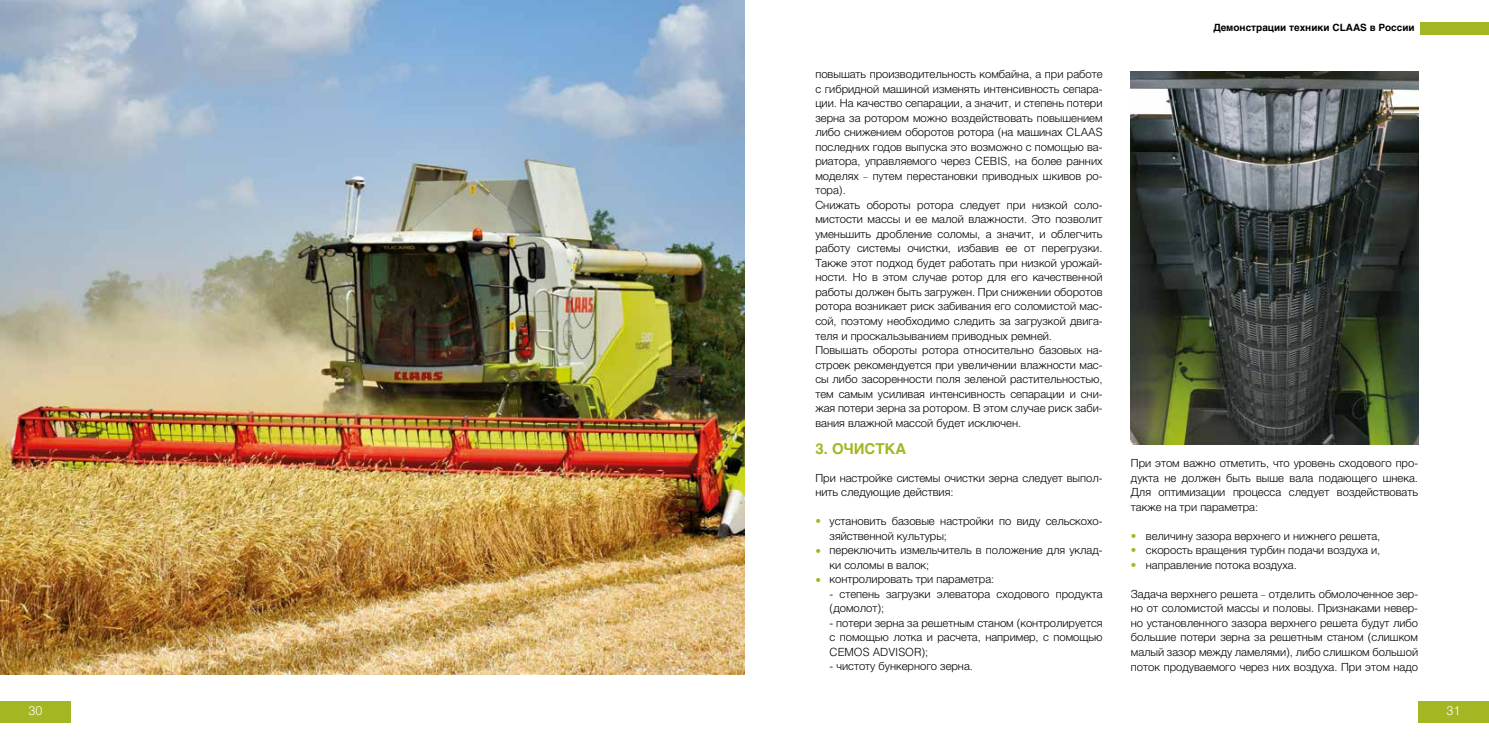
<style>
.page{position:relative;width:1489px;height:745px;background:#fff}
.page>*{position:absolute;margin:0;border:0;box-sizing:border-box;transform-origin:0 0}
.t1{font:700 15px "Helvetica";color:#a5b623}
.t2{font:300 12.5px "Helvetica";color:#fff}
.t3{font:300 11.25px/14.5px "Helvetica";color:#000}
.t4{font:300 11.25px "Helvetica";color:#a5b623}
.t5{font:700 10px "Helvetica";color:#000}
.s1{font-size:8.75px}
.s2{color:#a5b623}
</style>
<div class="page">
<div style="left:0;top:700px;width:71px;height:22px;background:#a5b623"></div>
<div style="left:1419px;top:22px;width:69px;height:13px;background:#a5b623"></div>
<div style="left:1417px;top:700px;width:71px;height:22px;background:#a5b623"></div>
<img style="left:1130px;top:71px;width:287px;height:373px">
<img style="left:0;top:0;width:744px;height:673px">
<p class="t3" style="left:815px;top:66px;width:289px">повышать производительность комбайна, а при работе с гибридной машиной изменять интенсивность сепара&shy;ции. На качество сепарации, а значит, и степень потери зерна за ротором можно воздействовать повышением либо снижением оборотов ротора (на машинах CLAAS последних годов выпуска это возможно с помощью ва&shy;риатора, управляемого через CEBIS, на более ранних моделях <span class="s1">–</span> путем перестановки приводных шкивов ро&shy;тора).<br>Снижать обороты ротора следует при низкой соло&shy;мистости массы и ее малой влажности. Это позволит уменьшить дробление соломы, а значит, и облегчить работу системы очистки, избавив ее от перегрузки.<br>Также этот подход будет работать при низкой урожай&shy;ности. Но в этом случае ротор для его качественной работы должен быть загружен. При снижении оборотов ротора возникает риск забивания его соломистой мас&shy;сой, поэтому необходимо следить за загрузкой двига&shy;теля и проскальзыванием приводных ремней.<br>Повышать обороты ротора относительно базовых на&shy;строек рекомендуется при увеличении влажности мас&shy;сы либо засоренности поля зеленой растительностью, тем самым усиливая интенсивность сепарации и сни&shy;жая потери зерна за ротором. В этом случае риск заби&shy;вания влажной массой будет исключен.</p>
<h1 class="t1" style="left:815px;top:436px;width:92px">3. ОЧИСТКА</h1>
<p class="t3" style="left:815px;top:469px;width:288px">При настройке системы очистки зерна следует выпол&shy;нить следующие действия:</p>
<p class="t3" style="left:829px;top:513px;width:274px">установить базовые настройки по виду сельскохо&shy;зяйственной культуры;<br>переключить измельчитель в положение для уклад&shy;ки соломы в валок;<br>контролировать три параметра:</p>
<p class="t3" style="left:829px;top:585px;width:274px">- степень загрузки элеватора сходового продукта (домолот);</p>
<p class="t3" style="left:829px;top:614px;width:274px;text-align:justify">- потери зерна за решетным станом (контролируется с помощью лотка и расчета, например, с помощью CEMOS ADVISOR);</p>
<p class="t3" style="left:829px;top:658px;width:145px">- чистоту бункерного зерна.</p>
<p class="t4" style="left:815px;top:511px;width:7px">•</p>
<p class="t4" style="left:815px;top:541px;width:7px">•</p>
<p class="t4" style="left:815px;top:570px;width:7px">•</p>
<p class="t5" style="left:1213px;top:20px;width:203px">Демонстрации техники CLAAS в России</p>
<p class="t3" style="left:1130px;top:455px;width:289px;text-align:justify">При этом важно отметить, что уровень сходового про&shy;дукта не должен быть выше вала подающего шнека.<br>Для оптимизации процесса следует воздействовать также на три параметра:</p>
<p class="t3" style="left:1130px;top:527px;width:251px"><span class="s2">•</span> величину зазора верхнего и нижнего решета,</p>
<p class="t3" style="left:1130px;top:542px;width:251px"><span class="s2">•</span> скорость вращения турбин подачи воздуха и,</p>
<p class="t3" style="left:1130px;top:556px;width:167px"><span class="s2">•</span> направление потока воздуха.</p>
<p class="t3" style="left:1130px;top:585px;width:289px;text-align:justify">Задача верхнего решета <span class="s1">–</span> отделить обмолоченное зер&shy;но от соломистой массы и половы. Признаками невер&shy;но установленного зазора верхнего решета будут либо большие потери зерна за решетным станом (слишком малый зазор между ламелями), либо слишком большой поток продуваемого через них воздуха. При этом надо</p>
<p class="t2" style="left:29px;top:699px;width:15px">30</p>
<p class="t2" style="left:1446px;top:699px;width:15px">31</p>
</div>
